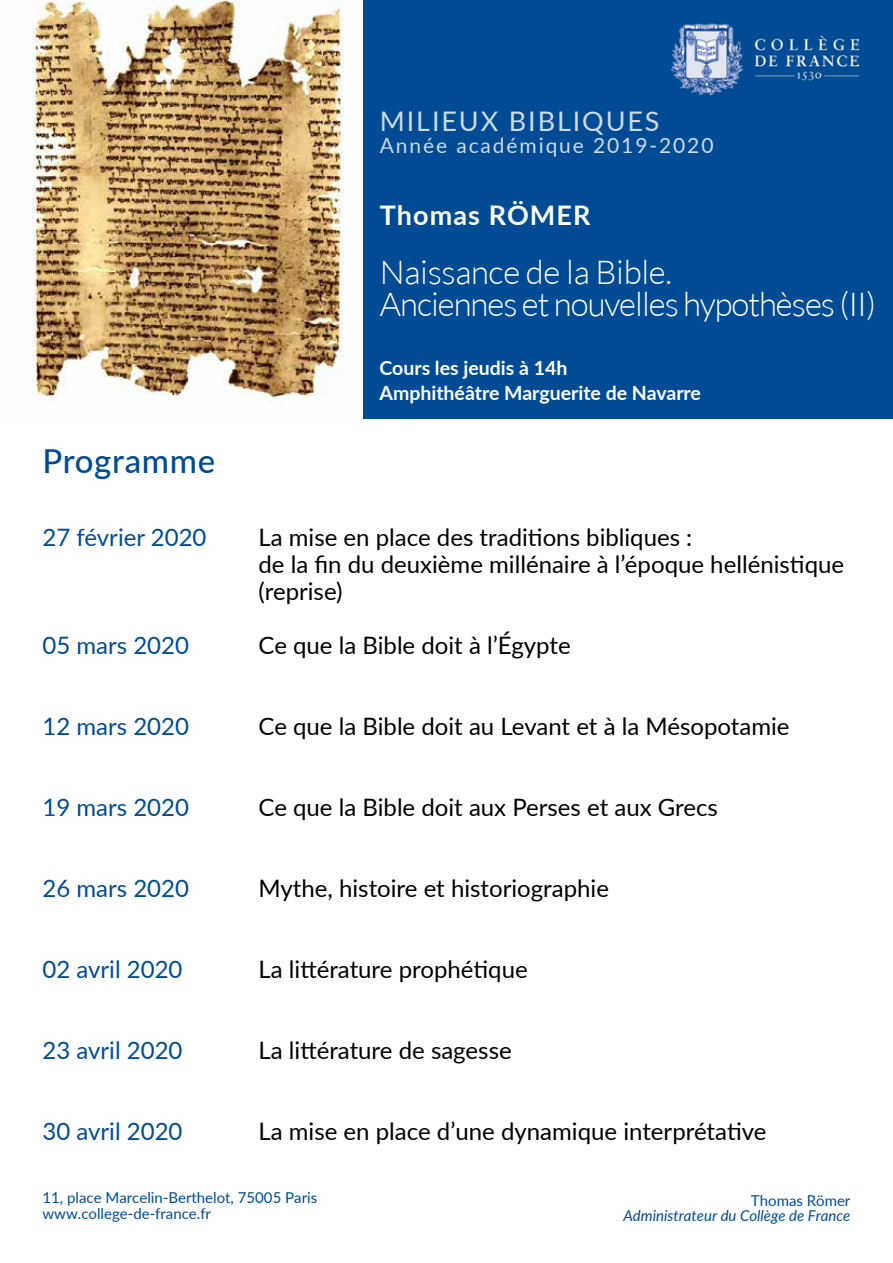
<style>
.page{position:relative;width:893px;height:1263px;background:#fff}
.page>*{position:absolute;margin:0;border:0;box-sizing:border-box;transform-origin:0 0}
.t1{font:300 33px/31.2px "Lato";letter-spacing:-.03em;color:#fff}
.t2{font:500 33px "Lato";letter-spacing:.02em;color:#004b93}
.t3{font:27px "Lato";letter-spacing:.07em;color:#ccdbe9}
.t4{font:700 27px "Lato";letter-spacing:.04em;color:#fff}
.t5{font:24px/27px "Lato";color:#000}
.t6{font:24px "Lato";color:#004b93}
.t7{font:21px "Lato";letter-spacing:.09em;color:#ccdbe9}
.t8{font:700 19.5px/25.2px "Lato";color:#fff}
.t9{font:15px/16.5px "Lato";color:#004b93}
.t10{font:italic 15px "Lato";color:#004b93}
</style>
<div class="page">
<div style="left:0;top:0;width:893px;height:419px;background:#004b93"></div>
<img style="left:671px;top:24px;width:187px;height:71px">
<img style="left:0;top:0;width:363px;height:419px">
<p class="t3" style="left:380px;top:101px;width:281px">MILIEUX BIBLIQUES</p>
<p class="t7" style="left:380px;top:130px;width:335px">Année académique 2019-2020</p>
<p class="t4" style="left:380px;top:195px;width:212px">Thomas RÖMER</p>
<h1 class="t1" style="left:380px;top:257px;width:498px">Naissance de la Bible.<br>Anciennes et nouvelles hypothèses (II)</h1>
<h1 class="t2" style="left:43px;top:437px;width:174px">Programme</h1>
<p class="t8" style="left:379px;top:354px;width:323px">Cours les jeudis à 14h<br>Amphithéâtre Marguerite de Navarre</p>
<p class="t6" style="left:43px;top:520px;width:166px">27 février 2020</p>
<p class="t5" style="left:259px;top:523px;width:587px">La mise en place des traditions bibliques :<br>de la fin du deuxième millénaire à l’époque hellénistique (reprise)</p>
<p class="t6" style="left:43px;top:628px;width:148px">05 mars 2020</p>
<p class="t5" style="left:259px;top:631px;width:314px">Ce que la Bible doit à l’Égypte</p>
<p class="t6" style="left:43px;top:709px;width:148px">12 mars 2020</p>
<p class="t5" style="left:259px;top:712px;width:533px">Ce que la Bible doit au Levant et à la Mésopotamie</p>
<p class="t6" style="left:43px;top:790px;width:148px">19 mars 2020</p>
<p class="t5" style="left:259px;top:793px;width:461px">Ce que la Bible doit aux Perses et aux Grecs</p>
<p class="t6" style="left:43px;top:871px;width:148px">26 mars 2020</p>
<p class="t5" style="left:259px;top:874px;width:352px">Mythe, histoire et historiographie</p>
<p class="t6" style="left:43px;top:952px;width:142px">02 avril 2020</p>
<p class="t5" style="left:259px;top:955px;width:271px">La littérature prophétique</p>
<p class="t6" style="left:43px;top:1033px;width:142px">23 avril 2020</p>
<p class="t5" style="left:259px;top:1036px;width:255px">La littérature de sagesse</p>
<p class="t6" style="left:43px;top:1114px;width:142px">30 avril 2020</p>
<p class="t5" style="left:259px;top:1117px;width:509px">La mise en place d’une dynamique interprétative</p>
<p class="t9" style="left:43px;top:1188px;width:276px">11, place Marcelin-Berthelot, 75005 Paris www.college-de-france.fr</p>
<p class="t9" style="left:751px;top:1191px;width:101px">Thomas Römer</p>
<p class="t10" style="left:623px;top:1204px;width:228px">Administrateur du Collège de France</p>
</div>
